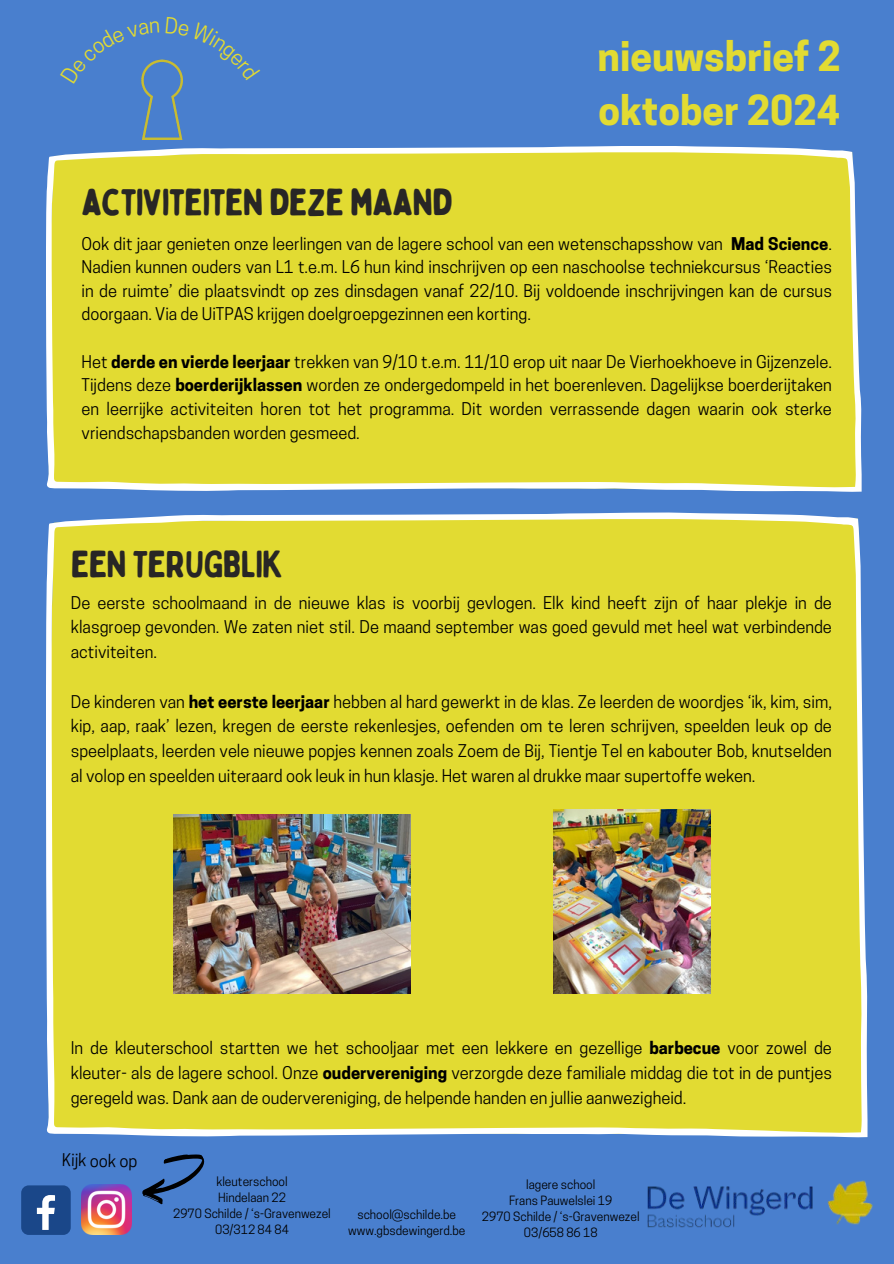
<style>
.page{position:relative;width:894px;height:1264px;background:#fff}
.page>*{position:absolute;margin:0;border:0;box-sizing:border-box;transform-origin:0 0}
.t1{font:700 38.85px/54px "Cooper Hewitt";color:#e2db32}
.t2{font:37.5px "Bobby Jones Soft";letter-spacing:-.025em;color:#282625}
.t3{font:37.35px "Bobby Jones Soft";letter-spacing:-.025em;color:#282625}
.t4{font:16.5px/24.8px "Cooper Hewitt";color:#000;text-align:justify}
.t5{font:12px/16px "Cooper Hewitt";color:#000;text-align:center}
.s1{font-weight:700}
</style>
<div class="page">
<div style="left:0;top:0;width:893px;height:1263px;background:#497fce"></div>
<svg style="left:46px;top:146px;width:815px;height:346px;background:#e0db3e"></svg>
<div style="left:21px;top:1185px;width:50px;height:49px;background:#1a4789;border-radius:8px"></div>
<svg style="left:37px;top:1195px;width:18px;height:34px"></svg>
<img style="left:82px;top:1184px;width:49px;height:50px">
<svg style="left:142px;top:1154px;width:63px;height:51px"></svg>
<img style="left:647px;top:1180px;width:226px;height:48px">
<img style="left:141px;top:59px;width:41px;height:81px">
<div style="left:46px;top:512px;width:820px;height:625px;background:#e2db32"></div>
<img style="left:173px;top:814px;width:237px;height:179px">
<img style="left:553px;top:809px;width:157px;height:184px">
<svg style="left:141px;top:59px;width:18px;height:24px"></svg>
<svg style="left:165px;top:59px;width:18px;height:21px"></svg>
<h5 class="t1" style="left:597px;top:35px;width:245px">nieuwsbrief 2 oktober 2024</h5>
<h3 class="t3" style="left:82px;top:179px;width:372px">ACTIVITEITEN DEZE MAAND</h3>
<p class="t4" style="left:81px;top:233px;width:751px;line-height:23.7px">Ook dit jaar genieten onze leerlingen van de lagere school van een wetenschapsshow van <span class="s1">Mad Science</span>.<br>Nadien kunnen ouders van L1 t.e.m. L6 hun kind inschrijven op een naschoolse techniekcursus ‘Reacties in de ruimte’ die plaatsvindt op zes dinsdagen vanaf 22/10. Bij voldoende inschrijvingen kan de cursus doorgaan. Via de UiTPAS krijgen doelgroepgezinnen een korting.</p>
<p class="t4" style="left:81px;top:352px;width:751px;line-height:23.7px">Het <span class="s1">derde en vierde leerjaar</span> trekken van 9/10 t.e.m. 11/10 erop uit naar De Vierhoekhoeve in Gijzenzele.<br>Tijdens deze <span class="s1">boerderijklassen</span> worden ze ondergedompeld in het boerenleven. Dagelijkse boerderijtaken en leerrijke activiteiten horen tot het programma. Dit worden verrassende dagen waarin ook sterke vriendschapsbanden worden gesmeed.</p>
<h2 class="t2" style="left:71px;top:541px;width:214px">EEN TERUGBLIK</h2>
<p class="t4" style="left:71px;top:592px;width:762px">De eerste schoolmaand in de nieuwe klas is voorbij gevlogen. Elk kind heeft zijn of haar plekje in de klasgroep gevonden. We zaten niet stil. De maand september was goed gevuld met heel wat verbindende activiteiten.</p>
<p class="t4" style="left:71px;top:691px;width:762px">De kinderen van <span class="s1">het eerste leerjaar</span> hebben al hard gewerkt in de klas. Ze leerden de woordjes ‘ik, kim, sim, kip, aap, raak’ lezen, kregen de eerste rekenlesjes, oefenden om te leren schrijven, speelden leuk op de speelplaats, leerden vele nieuwe popjes kennen zoals Zoem de Bij, Tientje Tel en kabouter Bob, knutselden al volop en speelden uiteraard ook leuk in hun klasje. Het waren al drukke maar supertoffe weken.</p>
<p class="t4" style="left:71px;top:1037px;width:762px">In de kleuterschool startten we het schooljaar met een lekkere en gezellige <span class="s1">barbecue</span> voor zowel de kleuter- als de lagere school. Onze <span class="s1">oudervereniging</span> verzorgde deze familiale middag die tot in de puntjes geregeld was. Dank aan de oudervereniging, de helpende handen en jullie aanwezigheid.</p>
<h1 class="t4" style="left:62px;top:1149px;width:77px;rotate:1deg">Kijk ook op</h1>
<p class="t5" style="left:173px;top:1174px;width:159px">kleuterschool<br>Hindelaan 22<br>2970 Schilde / ‘s-Gravenwezel<br>03/312 84 84</p>
<p class="t5" style="left:348px;top:1208px;width:119px">school@schilde.be www.gbsdewingerd.be</p>
<p class="t5" style="left:482px;top:1177px;width:159px">lagere school<br>Frans Pauwelslei 19<br>2970 Schilde / ‘s-Gravenwezel<br>03/658 86 18</p>
</div>
